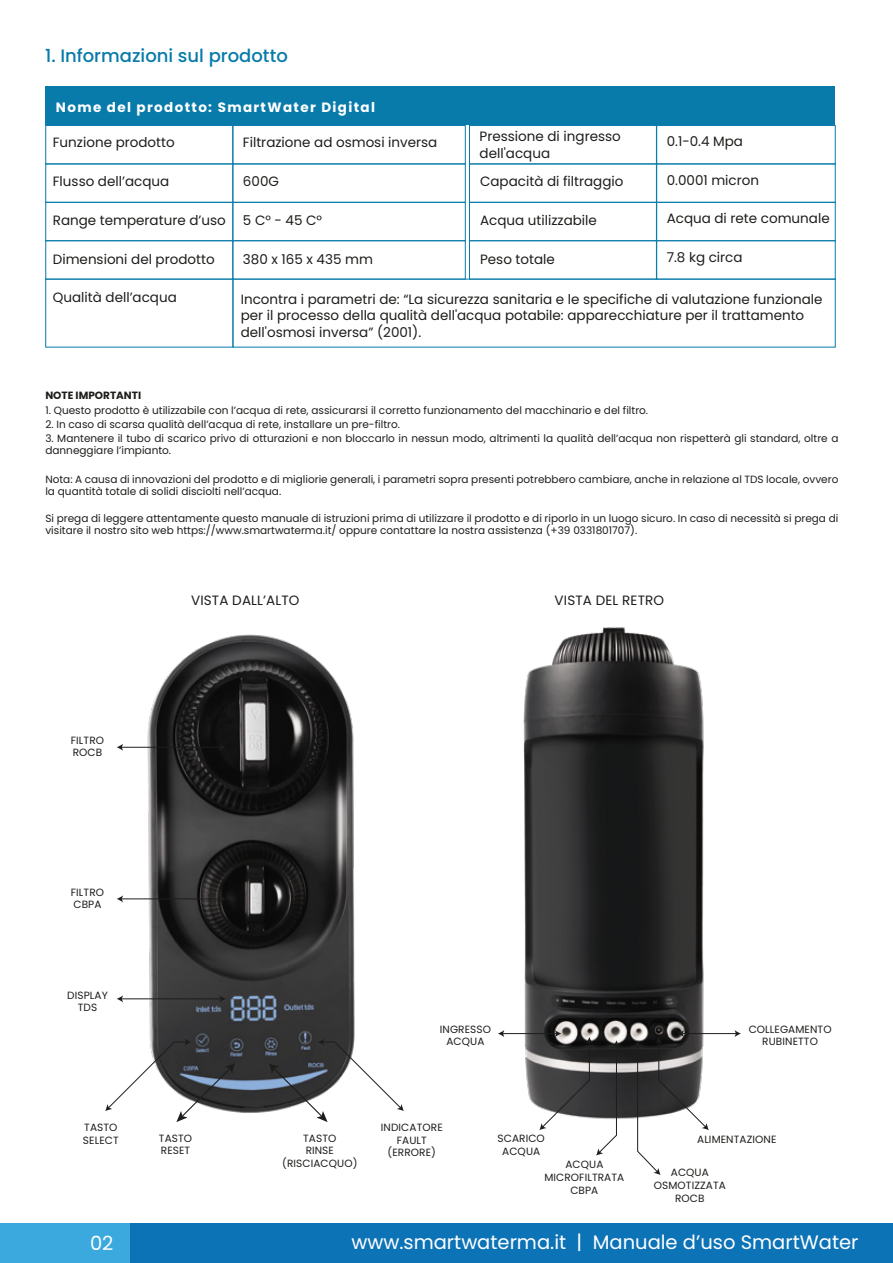
<style>
.page{position:relative;width:893px;height:1263px;background:#fff}
.page>*{position:absolute;margin:0;border:0;box-sizing:border-box;transform-origin:0 0}
.t1{font:19.5px "Poppins";color:#fff}
.t2{font:500 18px "Poppins";color:#087bab}
.t3{font:13.5px/16.2px "Poppins";color:#1d1d1b}
.t4{font:700 13.5px "Poppins";letter-spacing:.1em;color:#fff}
.t5{font:10.5px/12.6px "Poppins";color:#1d1d1b;text-align:center}
.t6{font:700 10.5px "Poppins";color:#1d1d1b}
</style>
<div class="page">
<div style="left:0;top:1223px;width:893px;height:40px;background:#3ba9dd"></div>
<div style="left:130px;top:1223px;width:763px;height:40px;background:#0d73b7"></div>
<div style="left:46px;top:125px;width:187px;height:39px;border:1px solid #087bab"></div>
<div style="left:46px;top:87px;width:789px;height:38px;background:#087bab"></div>
<div style="left:233px;top:125px;width:232px;height:39px;border:1px solid #087bab"></div>
<div style="left:46px;top:202px;width:187px;height:39px;border:1px solid #087bab"></div>
<div style="left:233px;top:202px;width:232px;height:39px;border:1px solid #087bab"></div>
<div style="left:46px;top:279px;width:187px;height:68px;border:1px solid #087bab"></div>
<div style="left:233px;top:279px;width:602px;height:68px;border:1px solid #087bab"></div>
<div style="left:469px;top:125px;width:188px;height:39px;border:1px solid #087bab"></div>
<div style="left:656px;top:125px;width:179px;height:39px;border:1px solid #087bab"></div>
<div style="left:469px;top:202px;width:188px;height:39px;border:1px solid #087bab"></div>
<div style="left:656px;top:202px;width:179px;height:39px;border:1px solid #087bab"></div>
<img style="left:116px;top:634px;width:239px;height:479px">
<img style="left:504px;top:627px;width:231px;height:492px">
<hr style="left:121px;top:998px;width:100px;height:1px;background:#1d1d1b">
<svg style="left:220px;top:995px;width:6px;height:7px"></svg>
<svg style="left:117px;top:995px;width:6px;height:7px"></svg>
<hr style="left:502px;top:1033px;width:55px;height:1px;background:#1d1d1b">
<svg style="left:498px;top:1030px;width:6px;height:7px"></svg>
<hr style="left:682px;top:1033px;width:54px;height:1px;background:#1d1d1b">
<svg style="left:735px;top:1030px;width:6px;height:7px"></svg>
<hr style="left:121px;top:898px;width:100px;height:1px;background:#1d1d1b">
<svg style="left:220px;top:895px;width:6px;height:7px"></svg>
<svg style="left:117px;top:895px;width:6px;height:7px"></svg>
<hr style="left:121px;top:747px;width:100px;height:1px;background:#1d1d1b">
<svg style="left:220px;top:744px;width:6px;height:7px"></svg>
<svg style="left:117px;top:744px;width:6px;height:7px"></svg>
<svg style="left:105px;top:1038px;width:130px;height:84px"></svg>
<svg style="left:269px;top:1038px;width:135px;height:84px"></svg>
<svg style="left:539px;top:1030px;width:81px;height:125px"></svg>
<svg style="left:634px;top:1030px;width:75px;height:145px"></svg>
<h2 class="t2" style="left:45px;top:45px;width:244px">1. Informazioni sul prodotto</h2>
<p class="t4" style="left:56px;top:99px;width:321px">Nome del prodotto: SmartWater Digital</p>
<p class="t3" style="left:53px;top:135px;width:123px">Funzione prodotto</p>
<p class="t3" style="left:53px;top:173px;width:118px">Flusso dell’acqua</p>
<p class="t3" style="left:53px;top:212px;width:174px">Range temperature d’uso</p>
<p class="t3" style="left:53px;top:251px;width:163px">Dimensioni del prodotto</p>
<p class="t3" style="left:53px;top:289px;width:125px">Qualità dell’acqua</p>
<p class="t3" style="left:480px;top:129px;width:143px">Pressione di ingresso dell'acqua</p>
<p class="t3" style="left:667px;top:133px;width:78px">0.1-0.4 Mpa</p>
<p class="t3" style="left:667px;top:172px;width:94px">0.0001 micron</p>
<p class="t3" style="left:667px;top:211px;width:164px">Acqua di rete comunale</p>
<p class="t3" style="left:667px;top:249px;width:77px">7.8 kg circa</p>
<p class="t3" style="left:243px;top:135px;width:196px">Filtrazione ad osmosi inversa</p>
<p class="t3" style="left:243px;top:173px;width:38px">600G</p>
<p class="t3" style="left:243px;top:212px;width:81px">5 C° - 45 C°</p>
<p class="t3" style="left:243px;top:251px;width:132px">380 x 165 x 435 mm</p>
<p class="t3" style="left:480px;top:173px;width:145px">Capacità di filtraggio</p>
<p class="t3" style="left:480px;top:212px;width:118px">Acqua utilizzabile</p>
<p class="t3" style="left:480px;top:251px;width:76px">Peso totale</p>
<p class="t3" style="left:241px;top:291px;width:583px">Incontra i parametri de: “La sicurezza sanitaria e le specifiche di valutazione funzionale per il processo della qualità dell'acqua potabile: apparecchiature per il trattamento dell'osmosi inversa” (2001).</p>
<p class="t6" style="left:45px;top:390px;width:97px">NOTE IMPORTANTI</p>
<p class="t5" style="left:45px;top:404px;width:604px">1. Questo prodotto è utilizzabile con l’acqua di rete, assicurarsi il corretto funzionamento del macchinario e del filtro.</p>
<p class="t5" style="left:45px;top:418px;width:356px">2. In caso di scarsa qualità dell’acqua di rete, installare un pre-filtro.</p>
<p class="t5" style="left:45px;top:432px;width:794px;text-align:left">3. Mantenere il tubo di scarico privo di otturazioni e non bloccarlo in nessun modo, altrimenti la qualità dell’acqua non rispetterà gli standard, oltre a danneggiare l’impianto.</p>
<p class="t5" style="left:45px;top:473px;width:794px;text-align:left">Nota: A causa di innovazioni del prodotto e di migliorie generali, i parametri sopra presenti potrebbero cambiare, anche in relazione al TDS locale, ovvero la quantità totale di solidi disciolti nell’acqua.</p>
<p class="t5" style="left:45px;top:512px;width:794px;text-align:left">Si prega di leggere attentamente questo manuale di istruzioni prima di utilizzare il prodotto e di riporlo in un luogo sicuro. In caso di necessità si prega di visitare il nostro sito web https://www.smartwaterma.it/ oppure contattare la nostra assistenza (+39 0331801707).</p>
<p class="t5" style="left:71px;top:734px;width:35px;text-align:left">FILTRO<br>ROCB</p>
<p class="t3" style="left:191px;top:592px;width:110px">VISTA DALL’ALTO</p>
<p class="t3" style="left:555px;top:592px;width:111px">VISTA DEL RETRO</p>
<p class="t5" style="left:71px;top:885px;width:35px;text-align:left">FILTRO<br>CBPA</p>
<p class="t5" style="left:67px;top:989px;width:42px">DISPLAY<br>TDS</p>
<p class="t5" style="left:83px;top:1121px;width:37px;text-align:left">TASTO<br>SELECT</p>
<p class="t5" style="left:440px;top:1023px;width:53px">INGRESSO<br>ACQUA</p>
<p class="t5" style="left:749px;top:1023px;width:84px">COLLEGAMENTO<br>RUBINETTO</p>
<p class="t5" style="left:159px;top:1132px;width:35px;text-align:left">TASTO<br>RESET</p>
<p class="t5" style="left:282px;top:1132px;width:77px">TASTO<br>RINSE (RISCIACQUO)</p>
<p class="t5" style="left:381px;top:1121px;width:63px">INDICATORE<br>FAULT (ERRORE)</p>
<p class="t5" style="left:498px;top:1132px;width:49px">SCARICO<br>ACQUA</p>
<p class="t5" style="left:697px;top:1133px;width:81px">ALIMENTAZIONE</p>
<p class="t5" style="left:544px;top:1158px;width:81px">ACQUA<br>MICROFILTRATA<br>CBPA</p>
<p class="t5" style="left:654px;top:1166px;width:74px">ACQUA<br>OSMOTIZZATA<br>ROCB</p>
<h1 class="t1" style="left:90px;top:1232px;width:25px">02</h1>
<h1 class="t1" style="left:351px;top:1231px;width:509px">www.smartwaterma.it | Manuale d’uso SmartWater</h1>
</div>
